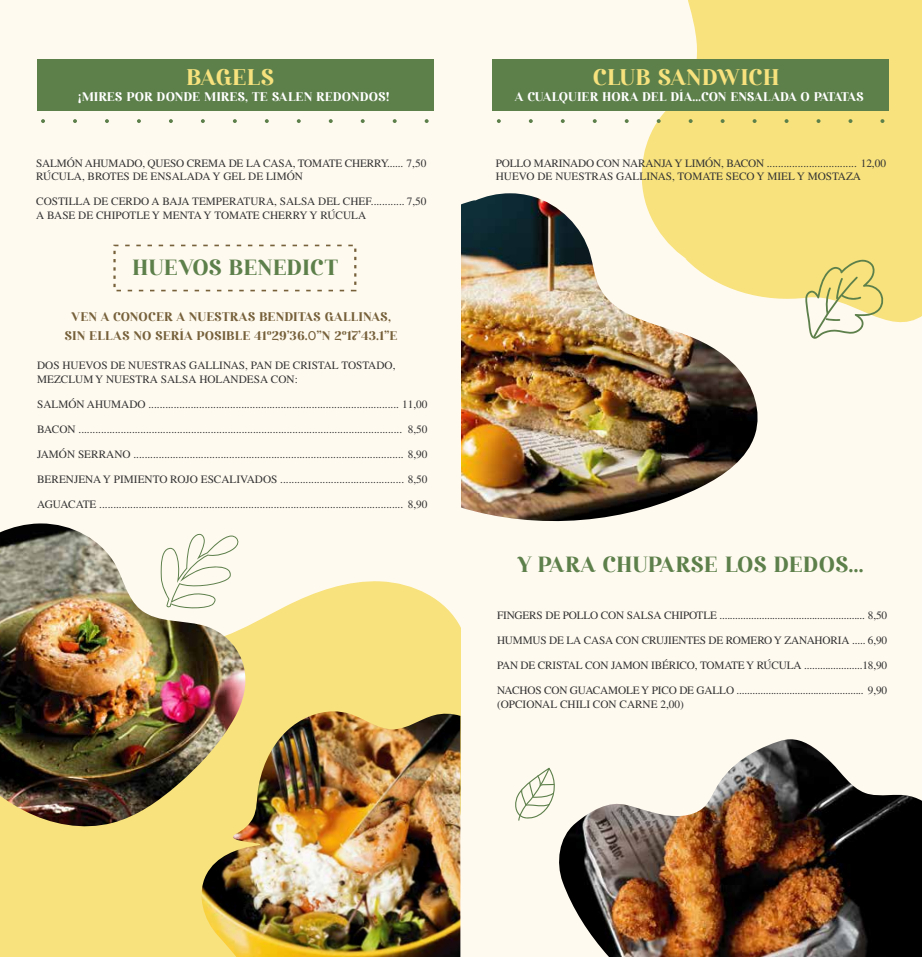
<style>
.page{position:relative;width:922px;height:957px;background:#fff}
.page>*{position:absolute;margin:0;border:0;box-sizing:border-box;transform-origin:0 0}
.t1{font:22.5px "Rosmatika";color:#f7e27d}
.t2{font:21.88px "Rosmatika";letter-spacing:-.01em;color:#5d804b}
.t3{font:12.5px/18.8px "Rosmatika";color:#76613b;text-align:center}
.t4{font:12.5px "Rosmatika";letter-spacing:-.01em;color:#fff}
.t5{font:11.25px/13.8px "Times LT Std";color:#333}
.t6{font:11.25px "Times LT Std";letter-spacing:-.02em;color:#333}
</style>
<div class="page">
<div style="left:461px;top:0;width:460px;height:957px;background:#fffaf0"></div>
<svg style="left:636px;top:0;width:285px;height:323px;background:#f7e387"></svg>
<div style="left:492px;top:60px;width:397px;height:51px;background:#5d804b"></div>
<svg style="left:496px;top:119px;width:4px;height:4px"></svg>
<svg style="left:528px;top:119px;width:4px;height:4px"></svg>
<svg style="left:560px;top:119px;width:4px;height:4px"></svg>
<svg style="left:592px;top:119px;width:4px;height:4px"></svg>
<svg style="left:624px;top:119px;width:4px;height:4px"></svg>
<svg style="left:656px;top:119px;width:4px;height:4px"></svg>
<svg style="left:688px;top:119px;width:4px;height:4px"></svg>
<svg style="left:720px;top:119px;width:4px;height:4px"></svg>
<svg style="left:752px;top:119px;width:4px;height:4px"></svg>
<svg style="left:784px;top:119px;width:4px;height:4px"></svg>
<svg style="left:816px;top:119px;width:4px;height:4px"></svg>
<svg style="left:848px;top:119px;width:4px;height:4px"></svg>
<svg style="left:880px;top:119px;width:4px;height:4px"></svg>
<img style="left:460px;top:193px;width:301px;height:338px">
<svg style="left:804px;top:260px;width:80px;height:79px"></svg>
<img style="left:559px;top:739px;width:362px;height:218px">
<svg style="left:515px;top:768px;width:40px;height:53px"></svg>
<div style="left:0;top:0;width:460px;height:957px;background:#fffaf0"></div>
<div style="left:0;top:581px;width:460px;height:376px;background:#f7e27d"></div>
<div style="left:37px;top:60px;width:396px;height:51px;background:#5d804b"></div>
<svg style="left:113px;top:245px;width:243px;height:46px"></svg>
<svg style="left:41px;top:119px;width:4px;height:4px"></svg>
<svg style="left:73px;top:119px;width:4px;height:4px"></svg>
<svg style="left:105px;top:119px;width:4px;height:4px"></svg>
<svg style="left:137px;top:119px;width:4px;height:4px"></svg>
<svg style="left:169px;top:119px;width:4px;height:4px"></svg>
<svg style="left:201px;top:119px;width:4px;height:4px"></svg>
<svg style="left:233px;top:119px;width:4px;height:4px"></svg>
<svg style="left:265px;top:119px;width:4px;height:4px"></svg>
<svg style="left:297px;top:119px;width:4px;height:4px"></svg>
<svg style="left:329px;top:119px;width:3px;height:4px"></svg>
<svg style="left:360px;top:119px;width:4px;height:4px"></svg>
<svg style="left:392px;top:119px;width:4px;height:4px"></svg>
<svg style="left:424px;top:119px;width:4px;height:4px"></svg>
<img style="left:0;top:523px;width:248px;height:308px">
<img style="left:196px;top:711px;width:264px;height:246px">
<svg style="left:161px;top:533px;width:78px;height:77px"></svg>
<h1 class="t1" style="left:186px;top:64px;width:90px">BAGELS</h1>
<p class="t4" style="left:78px;top:90px;width:313px">¡MIRES POR DONDE MIRES, TE SALEN REDONDOS!</p>
<p class="t5" style="left:36px;top:156px;width:391px">SALMÓN AHUMADO, QUESO CREMA DE LA CASA, TOMATE CHERRY...... 7,50<br>RÚCULA, BROTES DE ENSALADA Y GEL DE LIMÓN</p>
<p class="t5" style="left:36px;top:195px;width:391px">COSTILLA DE CERDO A BAJA TEMPERATURA, SALSA DEL CHEF............ 7,50<br>A BASE DE CHIPOTLE Y MENTA Y TOMATE CHERRY Y RÚCULA</p>
<h2 class="t2" style="left:132px;top:255px;width:207px">HUEVOS BENEDICT</h2>
<p class="t3" style="left:65px;top:308px;width:334px">VEN A CONOCER A NUESTRAS BENDITAS GALLINAS,<br>SIN ELLAS NO SERÍA POSIBLE 41º29’36.0”N 2º17’43.1”E</p>
<p class="t5" style="left:37px;top:359px;width:360px">DOS HUEVOS DE NUESTRAS GALLINAS, PAN DE CRISTAL TOSTADO,<br>MEZCLUM Y NUESTRA SALSA HOLANDESA CON:</p>
<p class="t5" style="left:37px;top:397px;width:391px">SALMÓN AHUMADO ......................................................................................... 11,00</p>
<p class="t5" style="left:37px;top:422px;width:391px">BACON ................................................................................................................... 8,50</p>
<p class="t5" style="left:37px;top:447px;width:391px">JAMÓN SERRANO ................................................................................................ 8,90</p>
<p class="t5" style="left:37px;top:472px;width:391px">BERENJENA Y PIMIENTO ROJO ESCALIVADOS ............................................ 8,50</p>
<p class="t6" style="left:37px;top:498px;width:391px">AGUACATE ............................................................................................................ 8,90</p>
<h1 class="t1" style="left:592px;top:64px;width:188px">CLUB SANDWICH</h1>
<p class="t4" style="left:515px;top:90px;width:350px">A CUALQUIER HORA DEL DÍA…CON ENSALADA O PATATAS</p>
<p class="t5" style="left:495px;top:156px;width:391px">POLLO MARINADO CON NARANJA Y LIMÓN, BACON ................................ 12,00<br>HUEVO DE NUESTRAS GALLINAS, TOMATE SECO Y MIEL Y MOSTAZA</p>
<h2 class="t2" style="left:517px;top:552px;width:348px">Y PARA CHUPARSE LOS DEDOS…</h2>
<p class="t5" style="left:497px;top:608px;width:391px">FINGERS DE POLLO CON SALSA CHIPOTLE ....................................................... 8,50</p>
<p class="t5" style="left:497px;top:633px;width:391px">HUMMUS DE LA CASA CON CRUJIENTES DE ROMERO Y ZANAHORIA ..... 6,90</p>
<p class="t5" style="left:497px;top:658px;width:391px">PAN DE CRISTAL CON JAMON IBÉRICO, TOMATE Y RÚCULA ...................... 18,90</p>
<p class="t5" style="left:497px;top:683px;width:391px">NACHOS CON GUACAMOLE Y PICO DE GALLO ................................................ 9,90 (OPCIONAL CHILI CON CARNE 2,00)</p>
</div>
